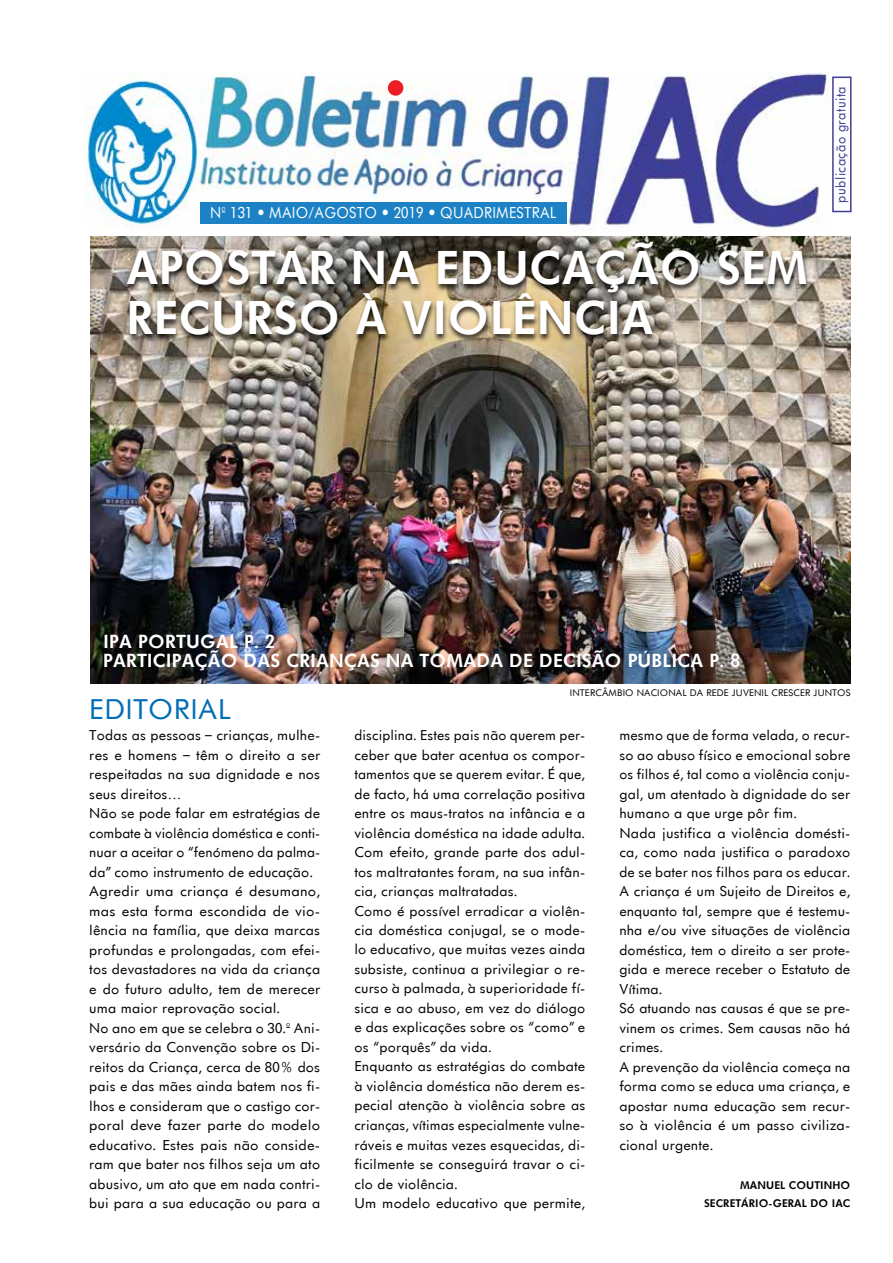
<style>
.page{position:relative;width:893px;height:1263px;background:#fff}
.page>*{position:absolute;margin:0;border:0;box-sizing:border-box;transform-origin:0 0}
.t1{font:700 45px/49.5px "Futurist";color:#fff}
.t2{font:27px "Futurist";color:#006db7}
.t3{font:700 18px/19.5px "Futurist";color:#fff}
.t4{font:15px "Futurist";color:#fff;scale:.9 1}
.t5{font:13.5px/19.5px "Futurist";color:#000}
.t6{font:13.5px "Futurist";letter-spacing:.025em;color:#3f3e97;scale:.9 1}
.t7{font:700 10.5px/17.7px "Futurist";color:#000}
.t8{font:9px "Futurist";color:#000}
</style>
<div class="page">
<img style="left:91px;top:236px;width:759px;height:448px">
<img style="left:85px;top:72px;width:115px;height:156px">
<img style="left:200px;top:72px;width:630px;height:160px">
<div style="left:388px;top:80px;width:15px;height:16px;background:#ed1d24;border-radius:50%"></div>
<div style="left:200px;top:203px;width:367px;height:21px;background:#1c82c5"></div>
<div style="left:832px;top:77px;width:19px;height:135px;border:2px solid #3f3e97"></div>
<div style="left:123px;top:242px;width:688px;height:101px;background:#000;opacity:.75"></div>
<p class="t4" style="left:210px;top:203px;width:386px">Nº 131 • MAIO/AGOSTO • 2019 • QUADRIMESTRAL</p>
<h1 class="t1" style="left:126px;top:242px;width:683px">APOSTAR NA EDUCAÇÃO SEM<br>RECURSO À VIOLÊNCIA</h1>
<p class="t6" style="left:832px;top:203px;width:131px;rotate:-90deg">publicação gratuita</p>
<h3 class="t3" style="left:103px;top:631px;width:639px;text-indent:97px">GAL P. 2<br>PARTICIPAÇÃO DAS CRIANÇAS NA TOMADA DE DECISÃO PÚBLICA P. 8</h3>
<h3 class="t3" style="left:103px;top:631px;width:10px">IPA</h3>
<h3 class="t3" style="left:138px;top:631px;width:13px">PORTU</h3>
<h2 class="t2" style="left:89px;top:691px;width:143px">Editorial</h2>
<p class="t8" style="left:570px;top:687px;width:10px">Interc</p>
<p class="t8" style="left:602px;top:687px;width:50px">âmbio Nacional</p>
<p class="t8" style="left:690px;top:687px;width:29px">da Rede</p>
<p class="t8" style="left:732px;top:687px;width:23px">Juvenil</p>
<p class="t8" style="left:771px;top:687px;width:13px">Crescer</p>
<p class="t8" style="left:814px;top:687px;width:12px">Juntos</p>
<p class="t5" style="left:89px;top:725px;width:233px">Todas as pessoas – crianças, mulhe&shy;res e homens – têm o direito a ser respeitadas na sua dignidade e nos seus direitos…<br>Não se pode falar em estratégias de combate à violência doméstica e conti&shy;nuar a aceitar o “fenómeno da palma&shy;da” como instrumento de educação.<br>Agredir uma criança é desumano, mas esta forma escondida de vio&shy;lência na família, que deixa marcas profundas e prolongadas, com efei&shy;tos devastadores na vida da criança e do futuro adulto, tem de merecer uma maior reprovação social.<br>No ano em que se celebra o 30.º Ani&shy;versário da Convenção sobre os Di&shy;reitos da Criança, cerca de 80% dos pais e das mães ainda batem nos fi&shy;lhos e consideram que o castigo cor&shy;poral deve fazer parte do modelo educativo. Estes pais não conside&shy;ram que bater nos filhos seja um ato abusivo, um ato que em nada contri&shy;bui para a sua educação ou para a</p>
<p class="t5" style="left:354px;top:725px;width:233px">disciplina. Estes pais não querem per&shy;ceber que bater acentua os compor&shy;tamentos que se querem evitar. É que, de facto, há uma correlação positiva entre os maus-tratos na infância e a violência doméstica na idade adulta.<br>Com efeito, grande parte dos adul&shy;tos maltratantes foram, na sua infân&shy;cia, crianças maltratadas.<br>Como é possível erradicar a violên&shy;cia doméstica conjugal, se o mode&shy;lo educativo, que muitas vezes ainda subsiste, continua a privilegiar o re&shy;curso à palmada, à superioridade fí&shy;sica e ao abuso, em vez do diálogo e das explicações sobre os “como” e os “porquês” da vida.<br>Enquanto as estratégias do combate à violência doméstica não derem es&shy;pecial atenção à violência sobre as crianças, vítimas especialmente vulne&shy;ráveis e muitas vezes esquecidas, di&shy;ficilmente se conseguirá travar o ci&shy;clo de violência.<br>Um modelo educativo que permite,</p>
<p class="t5" style="left:619px;top:725px;width:233px">mesmo que de forma velada, o recur&shy;so ao abuso físico e emocional sobre os filhos é, tal como a violência conju&shy;gal, um atentado à dignidade do ser humano a que urge pôr fim.<br>Nada justifica a violência domésti&shy;ca, como nada justifica o paradoxo de se bater nos filhos para os educar.<br>A criança é um Sujeito de Direitos e, enquanto tal, sempre que é testemu&shy;nha e/ou vive situações de violência doméstica, tem o direito a ser prote&shy;gida e merece receber o Estatuto de<br>Vítima.<br>Só atuando nas causas é que se pre&shy;vinem os crimes. Sem causas não há crimes.<br>A prevenção da violência começa na forma como se educa uma criança, e apostar numa educação sem recur&shy;so à violência é um passo civiliza&shy;cional urgente.</p>
<p class="t7" style="left:704px;top:1176px;width:148px;text-indent:36px">MANUEL COUTINHO<br>SECRETÁRIO-GERAL DO IAC</p>
</div>
